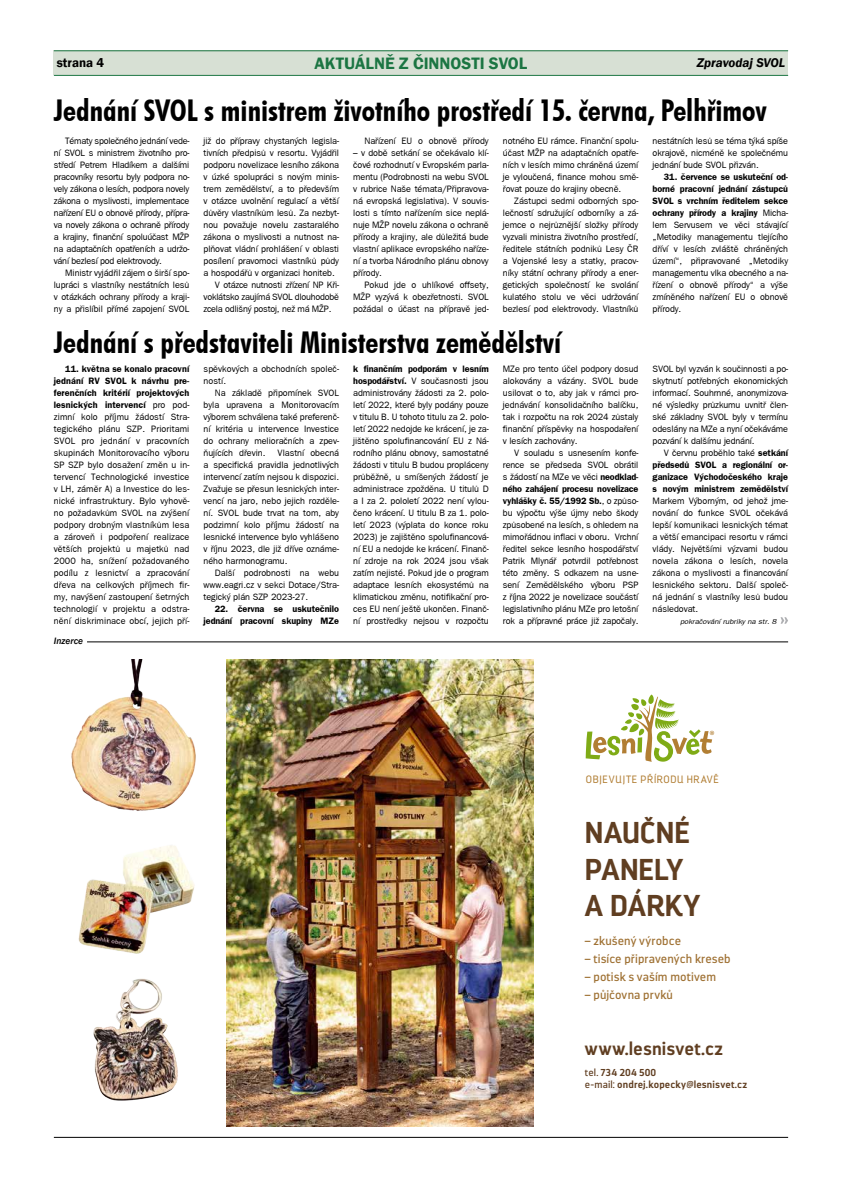
<style>
.page{position:relative;width:842px;height:1191px;background:#fff}
.page>*{position:absolute;margin:0;border:0;box-sizing:border-box;transform-origin:0 0}
.t1{font:700 30.1px/36.1px "Darwin";color:#603e21}
.t2{font:30px "Futura Bd Cn AT";color:#000}
.t3{font:700 18.1px "Darwin";letter-spacing:.005em;color:#603e21}
.t4{font:600 17px "Franklin Gothic";color:#1b7542}
.t5{font:italic 600 13px "Franklin Gothic";color:#000}
.t6{font:600 13px "Franklin Gothic";color:#000}
.t7{font:12px "Darwin";letter-spacing:.005em;color:#9f7133}
.t8{font:300 10.6px "Darwin Alt";letter-spacing:.06em;color:#b17e33}
.t9{font:700 10px/12px "Darwin";letter-spacing:.015em;color:#603e21}
.t10{font:italic 500 9.5px "Franklin Gothic";color:#000}
.t11{font:9.3px/12px "Frankfurt Gothic";letter-spacing:-.005em;color:#000;text-align:justify}
.t12{font:700 9.3px/12px "Frankfurt Gothic";color:#000;text-align:right}
.t13{font:italic 7.3px "Frankfurt Gothic";color:#000;scale:1.06 1}
.s1{font-weight:700}
.s2{font-weight:400}
</style>
<div class="page">
<hr style="left:54px;top:1137px;width:734px;height:1px;background:#000">
<div style="left:54px;top:50px;width:734px;height:25px;background:#d7e0d4"></div>
<hr style="left:54px;top:51px;width:734px;height:1px;background:#1b7542">
<hr style="left:54px;top:75px;width:734px;height:1px;background:#1b7542">
<img style="left:78px;top:845px;width:117px;height:109px">
<img style="left:93px;top:978px;width:85px;height:123px">
<svg style="left:586px;top:694px;width:128px;height:68px"></svg>
<img style="left:227px;top:659px;width:307px;height:467px">
<img style="left:71px;top:659px;width:125px;height:152px">
<hr style="left:87px;top:641px;width:701px;height:1px;background:#000">
<svg style="left:780px;top:617px;width:8px;height:7px"></svg>
<h3 class="t6" style="left:57px;top:55px;width:49px">strana 4</h3>
<h3 class="t4" style="left:315px;top:53px;width:214px">AKTUÁLNĚ Z ČINNOSTI SVOL</h3>
<h3 class="t5" style="left:697px;top:55px;width:90px">Zpravodaj SVOL</h3>
<h2 class="t2" style="left:54px;top:93px;width:714px">Jednání SVOL s ministrem životního prostředí 15. června, Pelhřimov</h2>
<p class="t11" style="left:54px;top:134px;width:137px;text-indent:11px">Tématy společného jednání vede&shy;ní SVOL s ministrem životního pro&shy;středí Petrem Hladíkem a dalšími pracovníky resortu byly podpora no&shy;vely zákona o lesích, podpora novely zákona o myslivosti, implementace nařízení EU o obnově přírody, přípra&shy;va novely zákona o ochraně přírody a krajiny, finanční spoluúčast MŽP na adaptačních opatřeních a udržo&shy;vání bezlesí pod elektrovody.</p>
<p class="t11" style="left:54px;top:266px;width:137px;text-indent:11px">Ministr vyjádřil zájem o širší spo&shy;lupráci s vlastníky nestátních lesů v otázkách ochrany přírody a kraji&shy;ny a přislíbil přímé zapojení SVOL</p>
<p class="t11" style="left:204px;top:134px;width:137px">již do přípravy chystaných legisla-</p>
<p class="t11" style="left:204px;top:146px;width:137px">tivních předpisů v resortu. Vyjádřil</p>
<p class="t11" style="left:204px;top:158px;width:137px">podporu novelizace lesního zákona</p>
<p class="t11" style="left:204px;top:170px;width:137px">v úzké spolupráci s novým minis-</p>
<p class="t11" style="left:204px;top:182px;width:137px">trem zemědělství, a to především</p>
<p class="t11" style="left:204px;top:194px;width:137px">v otázce uvolnění regulací a větší</p>
<p class="t11" style="left:204px;top:206px;width:137px">důvěry vlastníkům lesů. Za nezbyt-</p>
<p class="t11" style="left:204px;top:218px;width:137px">nou považuje novelu zastaralého</p>
<p class="t11" style="left:204px;top:230px;width:137px">zákona o myslivosti a nutnost na-</p>
<p class="t11" style="left:204px;top:242px;width:137px">plňovat vládní prohlášení v oblasti</p>
<p class="t11" style="left:204px;top:254px;width:137px">posílení pravomoci vlastníků půdy</p>
<p class="t11" style="left:204px;top:266px;width:133px">a hospodářů v organizaci honiteb.</p>
<p class="t11" style="left:215px;top:278px;width:126px">V otázce nutnosti zřízení NP Kři-</p>
<p class="t11" style="left:204px;top:290px;width:137px">voklátsko zaujímá SVOL dlouhodobě</p>
<p class="t11" style="left:204px;top:302px;width:129px">zcela odlišný postoj, než má MŽP.</p>
<p class="t11" style="left:365px;top:134px;width:126px">Nařízení EU o obnově přírody</p>
<p class="t11" style="left:353px;top:146px;width:137px">– v době setkání se očekávalo klí&shy;čové rozhodnutí v Evropském parla&shy;mentu (Podrobnosti na webu SVOL v rubrice Naše témata/Připravova&shy;ná evropská legislativa). V souvis&shy;losti s tímto nařízením sice neplá&shy;nuje MŽP novelu zákona o ochraně přírody a krajiny, ale důležitá bude vlastní aplikace evropského naříze&shy;ní a tvorba Národního plánu obnovy přírody.</p>
<p class="t11" style="left:353px;top:278px;width:137px;text-indent:11px">Pokud jde o uhlíkové offsety, MŽP vyzývá k obezřetnosti. SVOL požádal o účast na přípravě jed-</p>
<p class="t11" style="left:503px;top:134px;width:137px">notného EU rámce. Finanční spolu&shy;účast MŽP na adaptačních opatře&shy;ních v lesích mimo chráněná území je vyloučená, finance mohou smě&shy;řovat pouze do krajiny obecně.</p>
<p class="t11" style="left:503px;top:194px;width:137px;text-indent:11px">Zástupci sedmi odborných spo&shy;lečností sdružující odborníky a zá&shy;jemce o nejrůznější složky přírody vyzvali ministra životního prostředí, ředitele státních podniků Lesy ČR a Vojenské lesy a statky, pracov&shy;níky státní ochrany přírody a ener&shy;getických společností ke svolání kulatého stolu ve věci udržování bezlesí pod elektrovody. Vlastníků</p>
<h2 class="t2" style="left:54px;top:325px;width:509px">Jednání s představiteli Ministerstva zemědělství</h2>
<p class="t11" style="left:54px;top:362px;width:137px;text-indent:11px"><span class="s1">11. května se konalo pracovní jednání RV SVOL k návrhu pre&shy;ferenčních kritérií projektových lesnických intervencí</span> pro pod&shy;zimní kolo příjmu žádostí Stra&shy;tegického plánu SZP. Prioritami SVOL pro jednání v pracovních skupinách Monitorovacího výboru SP SZP bylo dosažení změn u in&shy;tervencí Technologické investice v LH, záměr A) a Investice do les&shy;nické infrastruktury. Bylo vyhově&shy;no požadavkům SVOL na zvýšení podpory drobným vlastníkům lesa a zároveň i podpoření realizace větších projektů u majetků nad 2000 ha, snížení požadovaného podílu z lesnictví a zpracování dřeva na celkových příjmech fir&shy;my, navýšení zastoupení šetrných technologií v projektu a odstra&shy;nění diskriminace obcí, jejich pří-</p>
<p class="t11" style="left:204px;top:362px;width:137px">spěvkových a obchodních společ&shy;ností.</p>
<p class="t11" style="left:204px;top:386px;width:137px;text-indent:11px">Na základě připomínek SVOL byla upravena a Monitorovacím výborem schválena také preferenč&shy;ní kritéria u intervence Investice do ochrany melioračních a zpev&shy;ňujících dřevin.</p>
<p class="t11" style="left:204px;top:446px;width:137px;text-indent:74px">Vlastní obecná a specifická pravidla jednotlivých intervencí zatím nejsou k dispozici.<br>Zvažuje se přesun lesnických inter&shy;vencí na jaro, nebo jejich rozděle&shy;ní. SVOL bude trvat na tom, aby podzimní kolo příjmu žádostí na lesnické intervence bylo vyhlášeno v říjnu 2023, dle již dříve oznáme&shy;ného harmonogramu.</p>
<p class="t11" style="left:204px;top:566px;width:137px;text-indent:11px">Další podrobnosti na webu www.eagri.cz v sekci Dotace/Stra&shy;tegický plán SZP 2023-27.</p>
<p class="t12" style="left:204px;top:602px;width:137px">22. června se uskutečnilo jednání pracovní skupiny MZe</p>
<p class="t10" style="left:54px;top:635px;width:31px">Inzerce</p>
<p class="t11" style="left:353px;top:362px;width:137px"><span class="s1">k finančním podporám v lesním hospodářství.</span> V současnosti jsou administrovány žádosti za 2. polo&shy;letí 2022, které byly podány pouze v titulu B. U tohoto titulu za 2. polo&shy;letí 2022 nedojde ke krácení, je za&shy;jištěno spolufinancování EU z Ná&shy;rodního plánu obnovy, samostatné žádosti v titulu B budou propláceny průběžně, u smíšených žádostí je administrace zpožděna. U titulů D a I za 2. pololetí 2022 není vylou&shy;čeno krácení. U titulu B za 1. polo&shy;letí 2023 (výplata do konce roku 2023) je zajištěno spolufinancová&shy;ní EU a nedojde ke krácení. Finanč&shy;ní zdroje na rok 2024 jsou však zatím nejisté. Pokud jde o program adaptace lesních ekosystémů na klimatickou změnu, notifikační pro&shy;ces EU není ještě ukončen. Finanč&shy;ní prostředky nejsou v rozpočtu</p>
<p class="t11" style="left:503px;top:362px;width:137px">MZe pro tento účel podpory dosud alokovány a vázány. SVOL bude usilovat o to, aby jak v rámci pro&shy;jednávání konsolidačního balíčku, tak i rozpočtu na rok 2024 zůstaly finanční příspěvky na hospodaření v lesích zachovány.</p>
<p class="t11" style="left:503px;top:446px;width:137px;text-indent:11px">V souladu s usnesením konfe&shy;rence se předseda SVOL obrátil s žádostí na MZe ve věci <span class="s1">neodklad&shy;ného zahájení procesu novelizace vyhlášky č. 55/1992 Sb.</span>, o způso&shy;bu výpočtu výše újmy nebo škody způsobené na lesích, s ohledem na mimořádnou inflaci v oboru. Vrchní ředitel sekce lesního hospodářství Patrik Mlynář potvrdil potřebnost této změny. S odkazem na usne&shy;sení Zemědělského výboru PSP z října 2022 je novelizace součástí legislativního plánu MZe pro letošní rok a přípravné práce již započaly.</p>
<p class="t11" style="left:653px;top:134px;width:137px">nestátních lesů se téma týká spíše okrajově, nicméně ke společnému jednání bude SVOL přizván.</p>
<p class="t11" style="left:653px;top:170px;width:137px;text-indent:11px"><span class="s1">31. července se uskuteční od&shy;borné pracovní jednání zástupců SVOL s vrchním ředitelem sekce ochrany přírody a krajiny</span> Micha&shy;lem Servusem ve věci stávající „Metodiky managementu tlejícího dříví v lesích zvláště chráněných území“, připravované „Metodiky managementu vlka obecného a na&shy;řízení o obnově přírody“ a výše zmíněného nařízení EU o obnově přírody.</p>
<p class="t11" style="left:653px;top:362px;width:137px">SVOL byl vyzván k součinnosti a po&shy;skytnutí potřebných ekonomických informací. Souhrnné, anonymizova&shy;né výsledky průzkumu uvnitř člen&shy;ské základny SVOL byly v termínu odeslány na MZe a nyní očekáváme pozvání k dalšímu jednání.</p>
<p class="t12" style="left:653px;top:446px;width:137px;text-align:justify;text-indent:11px"><span class="s2">V červnu proběhlo také</span> setkání předsedů SVOL a regionální or&shy;ganizace Východočeského kraje s novým ministrem zemědělství</p>
<p class="t11" style="left:653px;top:494px;width:137px">Markem Výborným, od jehož jme&shy;nování do funkce SVOL očekává lepší komunikaci lesnických témat a větší emancipaci resortu v rámci vlády. Největšími výzvami budou novela zákona o lesích, novela zákona o myslivosti a financování lesnického sektoru. Další společ&shy;ná jednání s vlastníky lesů budou následovat.</p>
<p class="t13" style="left:680px;top:617px;width:93px">pokračování rubriky na str. 8</p>
<p class="t8" style="left:586px;top:773px;width:135px">OBJEVUJTE PŘÍRODU HRAVĚ</p>
<h1 class="t1" style="left:585px;top:815px;width:117px">NAUČNÉ<br>PANELY<br>A DÁRKY</h1>
<p class="t7" style="left:585px;top:933px;width:98px">– zkušený výrobce</p>
<p class="t7" style="left:585px;top:951px;width:147px">– tisíce připravených kreseb</p>
<p class="t7" style="left:585px;top:970px;width:133px">– potisk s vaším motivem</p>
<p class="t7" style="left:585px;top:988px;width:90px">– půjčovna prvků</p>
<h3 class="t3" style="left:585px;top:1037px;width:139px">www.lesnisvet.cz</h3>
<p class="t9" style="left:585px;top:1066px;width:164px"><span class="s2">tel.</span> 734 204 500<br><span class="s2">e-mail:</span> ondrej.kopecky@lesnisvet.cz</p>
</div>
